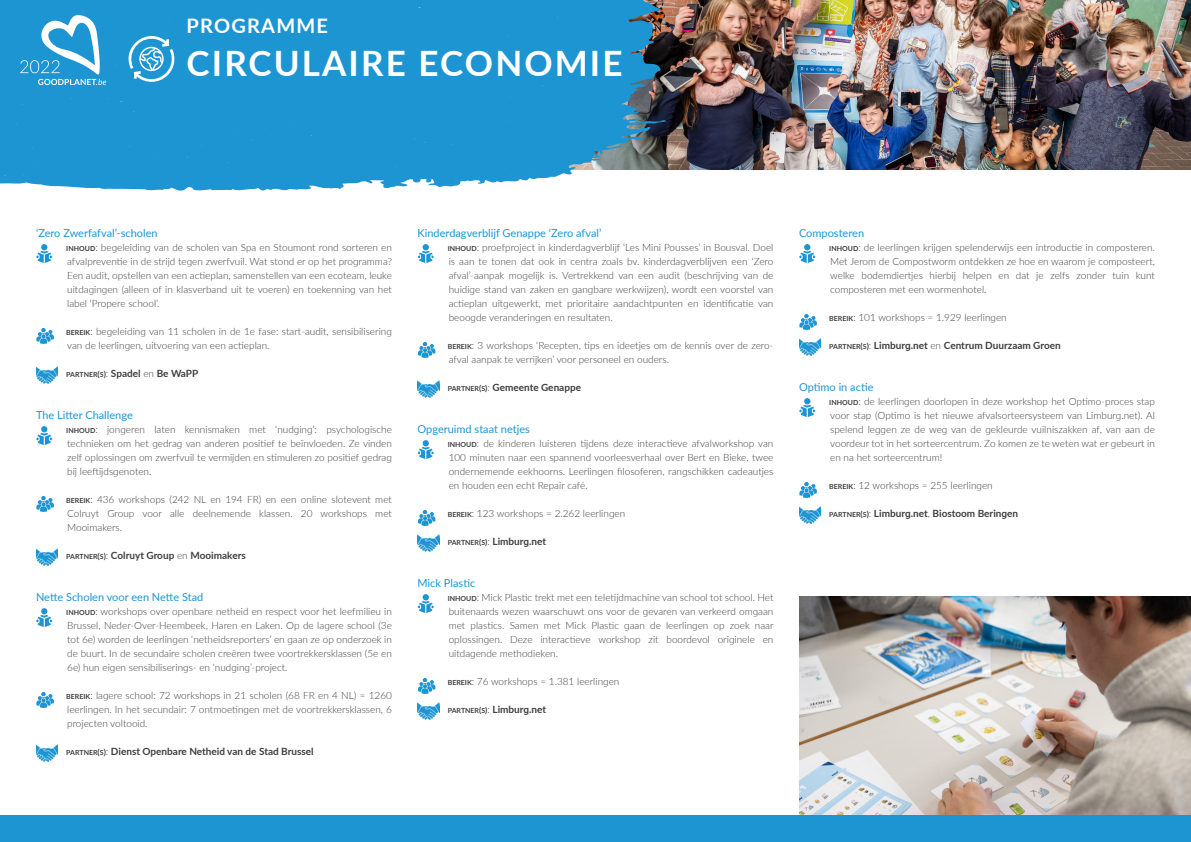
<style>
.page{position:relative;width:1191px;height:842px;background:#fff}
.page>*{position:absolute;margin:0;border:0;box-sizing:border-box;transform-origin:0 0}
.t1{font:700 35px "Lato";letter-spacing:.06em;color:#fff}
.t2{font:700 20px "Lato";letter-spacing:.06em;color:#fff}
.Projecttitel_Blauw{font:11px "Lato";color:#1d95d3}
.t3{font:300 10px/14px "Lato";color:#3e3e3f;text-align:justify}
.t4{font:700 10px "Lato";color:#3e3e3f}
.s1{font-weight:700;font-size:7px}
.s2{font-style:inherit}
.s3{font-size:7px}
.s4{font-size:8px}
.s5{font-weight:300}
</style>
<div class="page">
<img style="left:666px;top:0;width:525px;height:170px">
<svg style="left:36px;top:244px;width:16px;height:19px"></svg>
<svg style="left:36px;top:328px;width:18px;height:16px"></svg>
<svg style="left:36px;top:367px;width:22px;height:17px"></svg>
<svg style="left:36px;top:426px;width:16px;height:19px"></svg>
<svg style="left:36px;top:496px;width:18px;height:16px"></svg>
<svg style="left:36px;top:549px;width:22px;height:17px"></svg>
<svg style="left:36px;top:608px;width:16px;height:19px"></svg>
<svg style="left:36px;top:692px;width:18px;height:16px"></svg>
<svg style="left:36px;top:745px;width:22px;height:17px"></svg>
<svg style="left:418px;top:244px;width:16px;height:19px"></svg>
<svg style="left:418px;top:342px;width:17px;height:16px"></svg>
<svg style="left:417px;top:381px;width:22px;height:17px"></svg>
<svg style="left:418px;top:440px;width:16px;height:19px"></svg>
<svg style="left:418px;top:510px;width:17px;height:16px"></svg>
<svg style="left:417px;top:535px;width:22px;height:17px"></svg>
<svg style="left:418px;top:594px;width:16px;height:19px"></svg>
<svg style="left:418px;top:678px;width:17px;height:16px"></svg>
<svg style="left:417px;top:703px;width:22px;height:17px"></svg>
<svg style="left:799px;top:244px;width:16px;height:19px"></svg>
<svg style="left:799px;top:314px;width:18px;height:16px"></svg>
<svg style="left:799px;top:339px;width:21px;height:17px"></svg>
<svg style="left:799px;top:398px;width:16px;height:19px"></svg>
<svg style="left:799px;top:482px;width:18px;height:16px"></svg>
<svg style="left:799px;top:507px;width:21px;height:17px"></svg>
<div style="left:0;top:815px;width:1191px;height:27px;background:#1d95d3"></div>
<svg style="left:0;top:0;width:666px;height:191px;background:#2997cf"></svg>
<img style="left:799px;top:597px;width:392px;height:217px">
<svg style="left:129px;top:36px;width:45px;height:46px"></svg>
<svg style="left:20px;top:14px;width:86px;height:71px"></svg>
<p class="t2" style="left:187px;top:11px;width:143px">PROGRAMME</p>
<p class="t1" style="left:187px;top:37px;width:437px">CIRCULAIRE ECONOMIE</p>
<p class="Projecttitel_Blauw" style="left:36px;top:225px;width:123px">‘Zero Zwerfafval’-scholen</p>
<p class="t3" style="left:66px;top:240px;width:327px"><span class="s1">INHOUD</span><span class="s2">:</span> begeleiding van de scholen van Spa en Stoumont rond sorteren en afvalpreventie in de strijd tegen zwerfvuil. Wat stond er op het programma?<br>Een audit, opstellen van een actieplan, samenstellen van een ecoteam, leuke uitdagingen (alleen of in klasverband uit te voeren) en toekenning van het label ‘Propere school’.</p>
<p class="t3" style="left:66px;top:324px;width:327px"><span class="s1">BEREIK</span><span class="s2">:</span> begeleiding van 11 scholen in de 1e fase: start-audit, sensibilisering van de leerlingen, uitvoering van een actieplan.</p>
<p class="t4" style="left:66px;top:366px;width:133px"><span class="s3">PARTNER</span><span class="s4">(</span><span class="s3">S</span><span class="s4">)</span><span class="s5">:</span> Spadel <span class="s5">en</span> Be WaPP</p>
<p class="Projecttitel_Blauw" style="left:36px;top:407px;width:98px">The Litter Challenge</p>
<p class="t3" style="left:66px;top:422px;width:327px"><span class="s1">INHOUD</span><span class="s2">:</span> jongeren laten kennismaken met ‘nudging’: psychologische technieken om het gedrag van anderen positief te beïnvloeden. Ze vinden zelf oplossingen om zwerfvuil te vermijden en stimuleren zo positief gedrag bij leeftijdsgenoten.</p>
<p class="t3" style="left:66px;top:492px;width:327px"><span class="s1">BEREIK</span><span class="s2">:</span> 436 workshops (242 NL en 194 FR) en een online slotevent met Colruyt Group voor alle deelnemende klassen. 20 workshops met Mooimakers.</p>
<p class="t4" style="left:66px;top:548px;width:181px"><span class="s3">PARTNER</span><span class="s4">(</span><span class="s3">S</span><span class="s4">)</span><span class="s5">:</span> Colruyt Group <span class="s5">en</span> Mooimakers</p>
<p class="Projecttitel_Blauw" style="left:36px;top:589px;width:169px">Nette Scholen voor een Nette Stad</p>
<p class="t3" style="left:66px;top:604px;width:327px"><span class="s1">INHOUD</span><span class="s2">:</span> workshops over openbare netheid en respect voor het leefmilieu in Brussel, Neder-Over-Heembeek, Haren en Laken. Op de lagere school (3e tot 6e) worden de leerlingen ‘netheidsreporters’ en gaan ze op onderzoek in de buurt. In de secundaire scholen creëren twee voortrekkersklassen (5e en 6e) hun eigen sensibiliserings- en ‘nudging’-project.</p>
<p class="t3" style="left:66px;top:688px;width:327px"><span class="s1">BEREIK</span><span class="s2">:</span> lagere school: 72 workshops in 21 scholen (68 FR en 4 NL) = 1260 leerlingen. In het secundair: 7 ontmoetingen met de voortrekkersklassen, 6 projecten voltooid.</p>
<p class="t4" style="left:66px;top:744px;width:249px"><span class="s3">PARTNER</span><span class="s4">(</span><span class="s3">S</span><span class="s4">)</span><span class="s5">:</span> Dienst Openbare Netheid van de Stad Brussel</p>
<p class="Projecttitel_Blauw" style="left:417px;top:225px;width:185px">Kinderdagverblijf Genappe ‘Zero afval’</p>
<p class="t3" style="left:448px;top:240px;width:327px"><span class="s1">INHOUD</span><span class="s2">:</span> proefproject in kinderdagverblijf ‘Les Mini Pousses’ in Bousval. Doel is aan te tonen dat ook in centra zoals bv. kinderdagverblijven een ‘Zero afval’-aanpak mogelijk is. Vertrekkend van een audit (beschrijving van de huidige stand van zaken en gangbare werkwijzen), wordt een voorstel van actieplan uitgewerkt, met prioritaire aandachtpunten en identificatie van beoogde veranderingen en resultaten.</p>
<p class="t3" style="left:448px;top:338px;width:327px"><span class="s1">BEREIK</span><span class="s2">:</span> 3 workshops ‘Recepten, tips en ideetjes om de kennis over de zero&shy;afval aanpak te verrijken’ voor personeel en ouders.</p>
<p class="t4" style="left:448px;top:380px;width:135px"><span class="s3">PARTNER</span><span class="s4">(</span><span class="s3">S</span><span class="s4">)</span><span class="s5">:</span> Gemeente Genappe</p>
<p class="Projecttitel_Blauw" style="left:417px;top:421px;width:114px">Opgeruimd staat netjes</p>
<p class="t3" style="left:448px;top:436px;width:327px"><span class="s1">INHOUD</span><span class="s2">:</span> de kinderen luisteren tijdens deze interactieve afvalworkshop van 100 minuten naar een spannend voorleesverhaal over Bert en Bieke, twee ondernemende eekhoorns. Leerlingen filosoferen, rangschikken cadeautjes en houden een echt Repair café.</p>
<p class="t3" style="left:448px;top:506px;width:179px"><span class="s1">BEREIK</span><span class="s2">:</span> 123 workshops = 2.262 leerlingen</p>
<p class="t4" style="left:448px;top:534px;width:100px"><span class="s3">PARTNER</span><span class="s4">(</span><span class="s3">S</span><span class="s4">)</span><span class="s5">:</span> Limburg.net</p>
<p class="Projecttitel_Blauw" style="left:417px;top:575px;width:59px">Mick Plastic</p>
<p class="t3" style="left:448px;top:590px;width:327px"><span class="s1">INHOUD</span><span class="s2">:</span> Mick Plastic trekt met een teletijdmachine van school tot school. Het buitenaards wezen waarschuwt ons voor de gevaren van verkeerd omgaan met plastics. Samen met Mick Plastic gaan de leerlingen op zoek naar oplossingen. Deze interactieve workshop zit boordevol originele en uitdagende methodieken.</p>
<p class="t3" style="left:448px;top:674px;width:173px"><span class="s1">BEREIK</span><span class="s2">:</span> 76 workshops = 1.381 leerlingen</p>
<p class="t4" style="left:448px;top:702px;width:100px"><span class="s3">PARTNER</span><span class="s4">(</span><span class="s3">S</span><span class="s4">)</span><span class="s5">:</span> Limburg.net</p>
<p class="Projecttitel_Blauw" style="left:799px;top:225px;width:67px">Composteren</p>
<p class="t3" style="left:829px;top:240px;width:327px"><span class="s1">INHOUD</span><span class="s2">:</span> de leerlingen krijgen spelenderwijs een introductie in composteren.<br>Met Jerom de Compostworm ontdekken ze hoe en waarom je composteert, welke bodemdiertjes hierbij helpen en dat je zelfs zonder tuin kunt composteren met een wormenhotel.</p>
<p class="t3" style="left:829px;top:310px;width:179px"><span class="s1">BEREIK</span><span class="s2">:</span> 101 workshops = 1.929 leerlingen</p>
<p class="t4" style="left:829px;top:338px;width:233px"><span class="s3">PARTNER</span><span class="s4">(</span><span class="s3">S</span><span class="s4">)</span><span class="s5">:</span> Limburg.net <span class="s5">en</span> Centrum Duurzaam Groen</p>
<p class="Projecttitel_Blauw" style="left:799px;top:379px;width:76px">Optimo in actie</p>
<p class="t3" style="left:829px;top:394px;width:327px"><span class="s1">INHOUD</span><span class="s2">:</span> de leerlingen doorlopen in deze workshop het Optimo-proces stap voor stap (Optimo is het nieuwe afvalsorteersysteem van Limburg.net). Al spelend leggen ze de weg van de gekleurde vuilniszakken af, van aan de voordeur tot in het sorteercentrum. Zo komen ze te weten wat er gebeurt in en na het sorteercentrum!</p>
<p class="t3" style="left:829px;top:478px;width:165px"><span class="s1">BEREIK</span><span class="s2">:</span> 12 workshops = 255 leerlingen</p>
<p class="t4" style="left:829px;top:506px;width:190px"><span class="s3">PARTNER</span><span class="s4">(</span><span class="s3">S</span><span class="s4">)</span><span class="s5">:</span> Limburg.net<span class="s5">,</span> Biostoom Beringen</p>
</div>
